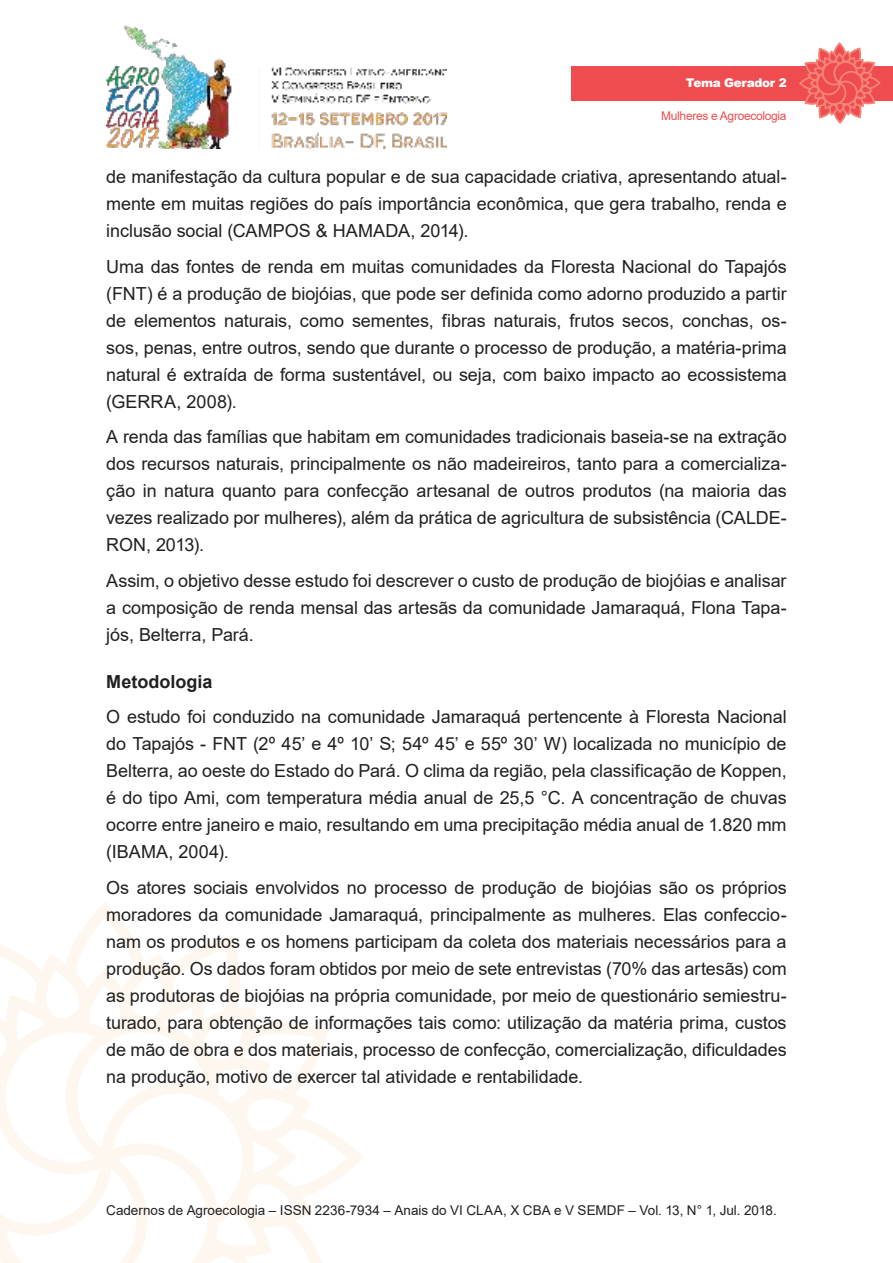
<style>
.page{position:relative;width:893px;height:1263px;background:#fff}
.page>*{position:absolute;margin:0;border:0;box-sizing:border-box;transform-origin:0 0}
.t1{font:18px/27px "Arial";letter-spacing:-.005em;color:#221f1f;text-align:justify}
.t2{font:700 18px "Arial";color:#221f1f}
.t3{font:13.5px "Arial";color:#221f1f}
.t4{font:12px "Arial";letter-spacing:-.025em;color:#ef4c50}
.t5{font:900 12px "Arial";letter-spacing:-.025em;color:#fff}
</style>
<div class="page">
<img style="left:106px;top:25px;width:340px;height:124px">
<svg style="left:0;top:910px;width:363px;height:353px"></svg>
<div style="left:571px;top:66px;width:322px;height:34px;background:#ef4c50"></div>
<svg style="left:798px;top:43px;width:83px;height:81px"></svg>
<p class="t5" style="left:686px;top:76px;width:102px">Tema Gerador 2</p>
<p class="t4" style="left:661px;top:111px;width:127px">Mulheres e Agroecologia</p>
<p class="t1" style="left:106px;top:165px;width:682px">de manifestação da cultura popular e de sua capacidade criativa, apresentando atual&shy;mente em muitas regiões do país importância econômica, que gera trabalho, renda e inclusão social (CAMPOS &amp; HAMADA, 2014).</p>
<p class="t1" style="left:106px;top:254px;width:682px">Uma das fontes de renda em muitas comunidades da Floresta Nacional do Tapajós (FNT) é a produção de biojóias, que pode ser definida como adorno produzido a partir de elementos naturais, como sementes, fibras naturais, frutos secos, conchas, os&shy;sos, penas, entre outros, sendo que durante o processo de produção, a matéria-prima natural é extraída de forma sustentável, ou seja, com baixo impacto ao ecossistema (GERRA, 2008).</p>
<p class="t1" style="left:106px;top:425px;width:682px">A renda das famílias que habitam em comunidades tradicionais baseia-se na extração dos recursos naturais, principalmente os não madeireiros, tanto para a comercializa&shy;ção in natura quanto para confecção artesanal de outros produtos (na maioria das vezes realizado por mulheres), além da prática de agricultura de subsistência (CALDE-RON, 2013).</p>
<p class="t1" style="left:106px;top:568px;width:682px">Assim, o objetivo desse estudo foi descrever o custo de produção de biojóias e analisar a composição de renda mensal das artesãs da comunidade Jamaraquá, Flona Tapa&shy;jós, Belterra, Pará.</p>
<p class="t2" style="left:106px;top:674px;width:108px">Metodologia</p>
<p class="t1" style="left:106px;top:705px;width:682px">O estudo foi conduzido na comunidade Jamaraquá pertencente à Floresta Nacional do Tapajós - FNT (2º 45’ e 4º 10’ S; 54º 45’ e 55º 30’ W) localizada no município de Belterra, ao oeste do Estado do Pará. O clima da região, pela classificação de Koppen, é do tipo Ami, com temperatura média anual de 25,5 °C. A concentração de chuvas ocorre entre janeiro e maio, resultando em uma precipitação média anual de 1.820 mm (IBAMA, 2004).</p>
<p class="t1" style="left:106px;top:875px;width:682px">Os atores sociais envolvidos no processo de produção de biojóias são os próprios moradores da comunidade Jamaraquá, principalmente as mulheres. Elas confeccio&shy;nam os produtos e os homens participam da coleta dos materiais necessários para a produção. Os dados foram obtidos por meio de sete entrevistas (70% das artesãs) com as produtoras de biojóias na própria comunidade, por meio de questionário semiestru&shy;turado, para obtenção de informações tais como: utilização da matéria prima, custos de mão de obra e dos materiais, processo de confecção, comercialização, dificuldades na produção, motivo de exercer tal atividade e rentabilidade.</p>
<p class="t3" style="left:106px;top:1204px;width:672px">Cadernos de Agroecologia – ISSN 2236-7934 – Anais do VI CLAA, X CBA e V SEMDF – Vol. 13, N° 1, Jul. 2018.</p>
</div>
